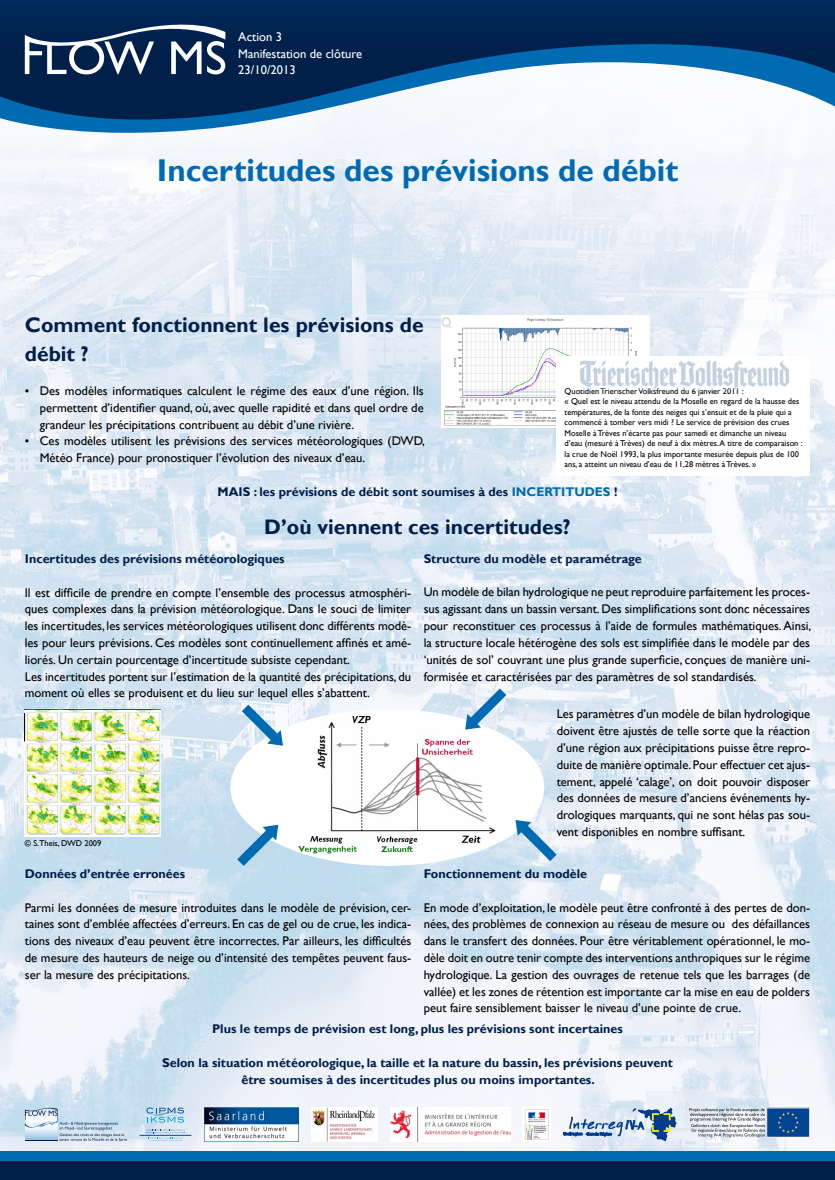
<style>
.page{position:relative;width:835px;height:1180px;background:#fff}
.page>*{position:absolute;margin:0;border:0;box-sizing:border-box;transform-origin:0 0}
.t1{font:700 31.5px "Gill Sans";color:#006ab2}
.t2{font:700 21px/29.4px "Gill Sans";color:#001f49}
.t3{font:12.6px/16.8px "Gill Sans";color:#000;text-align:justify}
.t4{font:700 12.6px/16.8px "Gill Sans";color:#001f49;text-align:center}
.t5{font:12.6px/16.8px "Gill Sans";color:#fff}
.t6{font:8.4px/10.5px "Gill Sans";color:#000}
.s1{font-family:"Times New Roman"}
.s2{color:#006ab2}
</style>
<div class="page">
<img style="left:0;top:133px;width:834px;height:1018px">
<svg style="left:0;top:0;width:834px;height:44px;background:#002653"></svg>
<svg style="left:0;top:44px;width:834px;height:89px"></svg>
<div style="left:0;top:1159px;width:834px;height:21px;background:#001f49"></div>
<div style="left:0;top:1151px;width:834px;height:9px;background:#006ab2"></div>
<svg style="left:25px;top:14px;width:200px;height:60px"></svg>
<img style="left:522px;top:1107px;width:28px;height:34px">
<img style="left:689px;top:1107px;width:120px;height:31px">
<svg style="left:25px;top:1107px;width:102px;height:34px;background:#bcd1e1"></svg>
<svg style="left:143px;top:1107px;width:45px;height:15px"></svg>
<svg style="left:145px;top:1129px;width:41px;height:12px"></svg>
<hr style="left:140px;top:1135px;width:51px;height:1px;background:#004e96">
<svg style="left:563px;top:1107px;width:113px;height:34px;background:#aabfd5"></svg>
<img style="left:204px;top:1107px;width:95px;height:34px">
<img style="left:311px;top:1107px;width:66px;height:34px">
<img style="left:390px;top:1107px;width:120px;height:34px">
<img style="left:441px;top:315px;width:208px;height:113px">
<div style="left:556px;top:356px;width:254px;height:119px;background:#fff"></div>
<img style="left:580px;top:360px;width:208px;height:29px">
<img style="left:25px;top:709px;width:136px;height:127px">
<div style="left:230px;top:709px;width:314px;height:157px;background:#fff;border-radius:50%"></div>
<img style="left:291px;top:711px;width:218px;height:146px">
<svg style="left:465px;top:688px;width:41px;height:41px;background:#a2c6e2"></svg>
<svg style="left:242px;top:704px;width:41px;height:42px"></svg>
<svg style="left:237px;top:825px;width:41px;height:41px;background:#8cbcdc"></svg>
<svg style="left:515px;top:820px;width:41px;height:41px;background:#9cc4e0"></svg>
<p class="t5" style="left:238px;top:28px;width:125px">Action 3<br>Manifestation de clôture<br>23/10/2013</p>
<p class="t1" style="left:157px;top:151px;width:522px">Incertitudes des prévisions de débit</p>
<p class="t2" style="left:25px;top:311px;width:400px">Comment fonctionnent les prévisions de débit ?</p>
<p class="t3" style="left:40px;top:382px;width:385px;text-indent:-15px"><span class="s1">•</span> Des modèles informatiques calculent le régime des eaux d’une région. Ils permettent d’identifier quand, où, avec quelle rapidité et dans quel ordre de grandeur les précipitations contribuent au débit d’une rivière.</p>
<p class="t3" style="left:40px;top:433px;width:386px;text-indent:-15px"><span class="s1">•</span> Ces modèles utilisent les prévisions des services météorologiques (DWD,<br>Météo France) pour pronostiquer l’évolution des niveaux d’eau.</p>
<p class="t6" style="left:564px;top:386px;width:239px">Quotidien Trierischer Volksfreund du 6 janvier 2011 :<br>« Quel est le niveau attendu de la Moselle en regard de la hausse des températures, de la fonte des neiges qui s’ensuit et de la pluie qui a commencé à tomber vers midi ? Le service de prévision des crues Moselle à Trèves n’écarte pas pour samedi et dimanche un niveau d’eau (mesuré à Trèves) de neuf à dix mètres. A titre de comparaison : la crue de Noël 1993, la plus importante mesurée depuis plus de 100 ans, a atteint un niveau d’eau de 11,28 mètres à Trèves. »</p>
<p class="t4" style="left:217px;top:483px;width:401px">MAIS : les prévisions de débit sont soumises à des <span class="s2">INCERTITUDES</span> !</p>
<p class="t2" style="left:264px;top:512px;width:308px">D’où viennent ces incertitudes?</p>
<p class="t4" style="left:25px;top:550px;width:261px">Incertitudes des prévisions météorologiques</p>
<p class="t3" style="left:25px;top:584px;width:388px;text-align:left">Il est difficile de prendre en compte l’ensemble des processus atmosphéri&shy;ques complexes dans la prévision météorologique. Dans le souci de limiter les incertitudes, les services météorologiques utilisent donc différents modè&shy;les pour leurs prévisions. Ces modèles sont continuellement affinés et amé&shy;liorés. Un certain pourcentage d’incertitude subsiste cependant.<br>Les incertitudes portent sur l’estimation de la quantité des précipitations, du moment où elles se produisent et du lieu sur lequel elles s’abattent.</p>
<p class="t4" style="left:423px;top:550px;width:220px">Structure du modèle et paramétrage</p>
<p class="t3" style="left:423px;top:584px;width:389px">Un modèle de bilan hydrologique ne peut reproduire parfaitement les proces&shy;sus agissant dans un bassin versant. Des simplifications sont donc nécessaires pour reconstituer ces processus à l’aide de formules mathématiques. Ainsi, la structure locale hétérogène des sols est simplifiée dans le modèle par des ‘unités de sol’ couvrant une plus grande superficie, conçues de manière uni&shy;formisée et caractérisées par des paramètres de sol standardisés.</p>
<p class="t6" style="left:25px;top:838px;width:78px">© S.Theis, DWD 2009</p>
<p class="t4" style="left:25px;top:865px;width:162px">Données d’entrée erronées</p>
<p class="t3" style="left:25px;top:899px;width:388px">Parmi les données de mesure introduites dans le modèle de prévision, cer&shy;taines sont d’emblée affectées d’erreurs. En cas de gel ou de crue, les indica&shy;tions des niveaux d’eau peuvent être incorrectes. Par ailleurs, les difficultés de mesure des hauteurs de neige ou d’intensité des tempêtes peuvent faus&shy;ser la mesure des précipitations.</p>
<p class="t3" style="left:556px;top:706px;width:255px">Les paramètres d’un modèle de bilan hydrologique doivent être ajustés de telle sorte que la réaction d’une région aux précipitations puisse être repro&shy;duite de manière optimale. Pour effectuer cet ajus&shy;tement, appelé ‘calage’, on doit pouvoir disposer des données de mesure d’anciens événements hy&shy;drologiques marquants, qui ne sont hélas pas sou&shy;vent disponibles en nombre suffisant.</p>
<p class="t4" style="left:423px;top:865px;width:165px">Fonctionnement du modèle</p>
<p class="t3" style="left:423px;top:899px;width:388px">En mode d’exploitation, le modèle peut être confronté à des pertes de don&shy;nées, des problèmes de connexion au réseau de mesure ou des défaillances dans le transfert des données. Pour être véritablement opérationnel, le mo&shy;dèle doit en outre tenir compte des interventions anthropiques sur le régime hydrologique. La gestion des ouvrages de retenue tels que les barrages (de vallée) et les zones de rétention est importante car la mise en eau de polders peut faire sensiblement baisser le niveau d’une pointe de crue.</p>
<p class="t4" style="left:212px;top:1021px;width:412px">Plus le temps de prévision est long, plus les prévisions sont incertaines</p>
<p class="t4" style="left:162px;top:1054px;width:512px">Selon la situation météorologique, la taille et la nature du bassin, les prévisions peuvent être soumises à des incertitudes plus ou moins importantes.</p>
</div>
